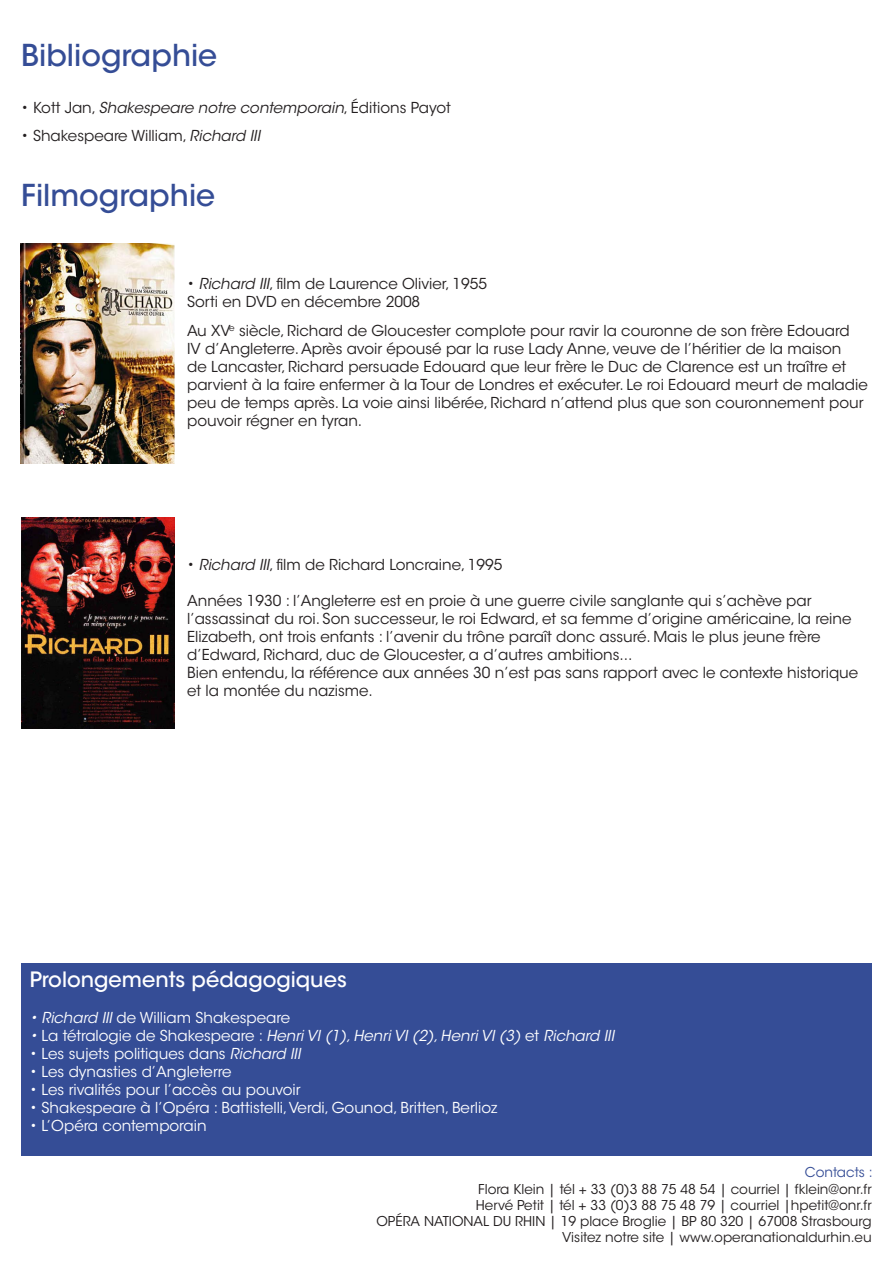
<style>
.page{position:relative;width:893px;height:1263px;background:#fff}
.page>*{position:absolute;margin:0;border:0;box-sizing:border-box;transform-origin:0 0}
.t1{font:500 30px "ITC Avant Garde Std";color:#354d96}
.t2{font:500 21px "ITC Avant Garde Std";color:#fff}
.t3{font:15.15px/18px "ITC Avant Garde Std";color:#231f20}
.t4{font:15px/18px "ITC Avant Garde Std";color:#231f20}
.t5{font:15px "ITC Avant Garde Std";color:#fff}
.t6{font:italic 15px "ITC Avant Garde Std";color:#fff}
.t7{font:italic 15px "ITC Avant Garde Std";color:#231f20}
.t8{font:13.5px/16.2px "ITC Avant Garde Std";color:#231f20;text-align:right}
.t9{font:13.5px "ITC Avant Garde Std";color:#354d96}
.s1{font-style:normal}
.s2{font-style:italic}
</style>
<div class="page">
<div style="left:21px;top:963px;width:851px;height:192px;background:#354d96"></div>
<img style="left:21px;top:518px;width:153px;height:211px">
<img style="left:20px;top:244px;width:154px;height:219px">
<h1 class="t1" style="left:21px;top:36px;width:198px">Bibliographie</h1>
<p class="t7" style="left:21px;top:98px;width:431px"><span class="s1">• Kott Jan,</span> Shakespeare notre contemporain<span class="s1">, éditions Payot</span></p>
<p class="t4" style="left:21px;top:127px;width:240px">• shakespeare william, <span class="s2">Richard III</span></p>
<h1 class="t1" style="left:21px;top:177px;width:195px">Filmographie</h1>
<p class="t4" style="left:187px;top:275px;width:301px">• <span class="s2">Richard III</span>, film de Laurence Olivier, 1955<br>Sorti en DVD en décembre 2008</p>
<p class="t4" style="left:187px;top:321px;width:682px">Au XV<sup>e</sup> siècle, Richard de Gloucester complote pour ravir la couronne de son frère Edouard<br>IV d’Angleterre. Après avoir épousé par la ruse Lady Anne, veuve de l’héritier de la maison<br>de Lancaster, Richard persuade Edouard que leur frère le Duc de Clarence est un traître et parvient à la faire enfermer à la Tour de Londres et exécuter. Le roi Edouard meurt de maladie peu de temps après. La voie ainsi libérée, Richard n’attend plus que son couronnement pour pouvoir régner en tyran.</p>
<p class="t4" style="left:187px;top:555px;width:317px">• <span class="s2">Richard III</span>, film de Richard Loncraine, 1995</p>
<p class="t4" style="left:187px;top:591px;width:666px">Années 1930 : l’Angleterre est en proie à une guerre civile sanglante qui s’achève par l’assassinat du roi. Son successeur, le roi Edward, et sa femme d’origine américaine, la reine Elizabeth, ont trois enfants : l’avenir du trône paraît donc assuré. Mais le plus jeune frère d’Edward, Richard, duc de Gloucester, a d’autres ambitions...</p>
<p class="t3" style="left:187px;top:663px;width:673px">Bien entendu, la référence aux années 30 n’est pas sans rapport avec le contexte historique et la montée du nazisme.</p>
<h2 class="t2" style="left:30px;top:966px;width:319px">Prolongements pédagogiques</h2>
<p class="t5" style="left:30px;top:1009px;width:262px"><span class="s2">• Richard III</span> de William Shakespeare</p>
<p class="t6" style="left:30px;top:1027px;width:586px">• <span class="s1">La tétralogie de Shakespeare :</span> Henri VI (1), Henri VI (2), Henri VI (3) <span class="s1">et</span> Richard III</p>
<p class="t5" style="left:30px;top:1045px;width:272px">• Les sujets politiques dans <span class="s2">Richard III</span></p>
<p class="t5" style="left:30px;top:1063px;width:203px">• Les dynasties d’Angleterre</p>
<p class="t5" style="left:30px;top:1081px;width:272px">• Les rivalités pour l’accès au pouvoir</p>
<p class="t5" style="left:30px;top:1099px;width:469px">• Shakespeare à l’Opéra : Battistelli, Verdi, Gounod, Britten, Berlioz</p>
<p class="t5" style="left:30px;top:1117px;width:178px">• L’Opéra contemporain</p>
<p class="t9" style="left:805px;top:1164px;width:69px">Contacts :</p>
<p class="t8" style="left:376px;top:1181px;width:497px">Flora Klein | tél + 33 (0)3 88 75 48 54 | courriel | fklein@onr.fr<br>Hervé Petit | tél + 33 (0)3 88 75 48 79 | courriel |hpetit@onr.fr<br>OPÉRA NATIONAL DU RHIN | 19 place Broglie | BP 80 320 | 67008 Strasbourg Visitez notre site | www.operanationaldurhin.eu</p>
</div>
